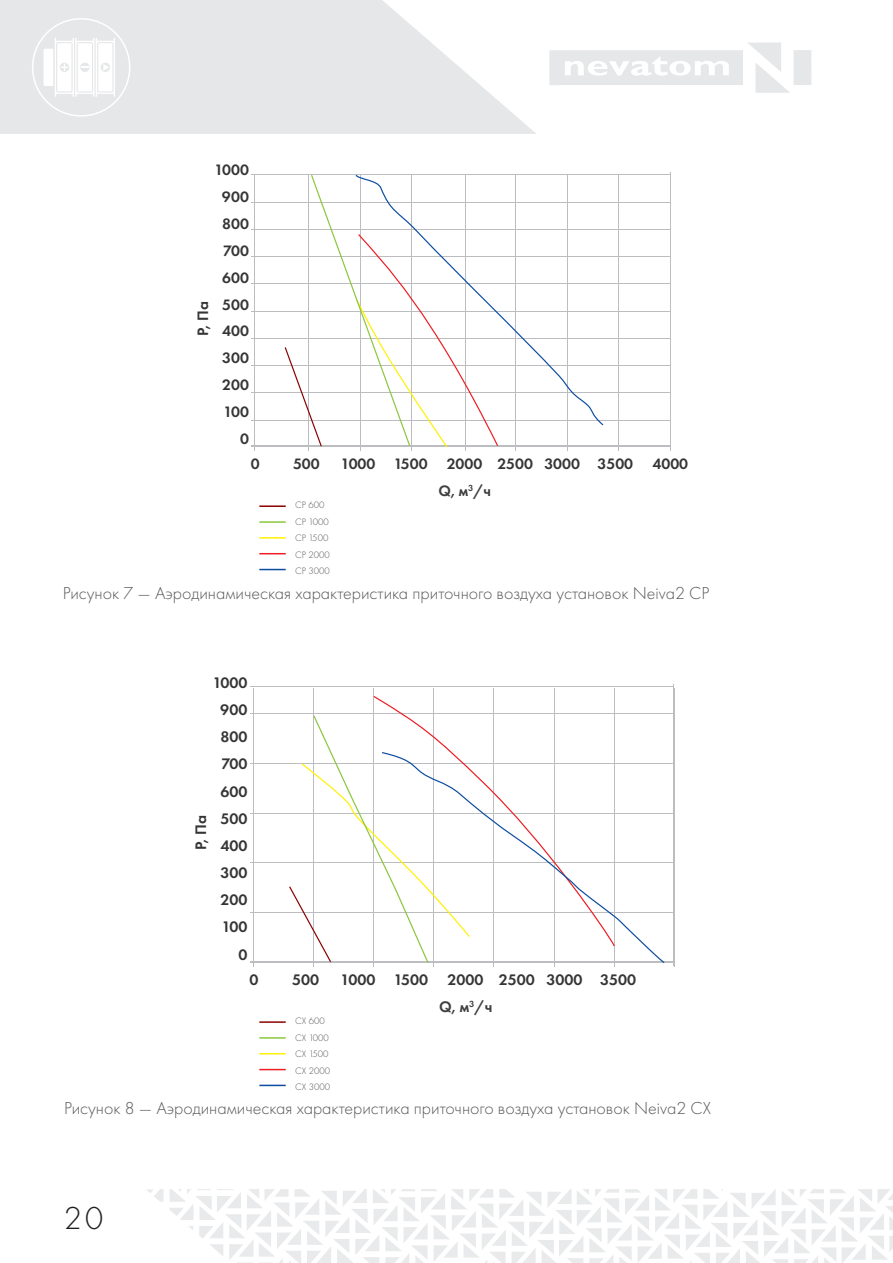
<style>
.page{position:relative;width:893px;height:1263px;background:#fff}
.page>*{position:absolute;margin:0;border:0;box-sizing:border-box;transform-origin:0 0}
.t1{font:300 33px "Futura PT";color:#231f20}
.t2{font:300 18px "Futura PT";color:#57585a}
.t3{font:600 15.9px/27.2px "Futura PT";color:#363536;text-align:right}
.t4{font:600 15.9px "Futura PT";color:#3e3e3f}
.t5{font:600 15.6px/26.8px "Futura PT";color:#363536;text-align:right}
.t6{font:600 15.6px "Futura PT";color:#3e3e3f}
.t7{font:300 9.75px "Futura PT";color:#57585a}
</style>
<div class="page">
<svg style="left:0;top:0;width:536px;height:134px;fill:#e6e7e9"></svg>
<div style="left:794px;top:50px;width:17px;height:35px;background:#e6e7e9"></div>
<svg style="left:549px;top:43px;width:241px;height:50px"></svg>
<div style="left:676px;top:64px;width:8px;height:9px;background:#e6e7e9;border-radius:50%"></div>
<div style="left:33px;top:19px;width:97px;height:97px;background:#e6e7e9;border-radius:50%"></div>
<div style="left:32px;top:18px;width:98px;height:99px;border:2px solid #fff;border-radius:50%"></div>
<svg style="left:44px;top:38px;width:71px;height:59px"></svg>
<svg style="left:147px;top:1189px;width:746px;height:74px"></svg>
<hr style="left:252px;top:420px;width:418px;height:1px;background:#bcbdc0">
<hr style="left:252px;top:393px;width:418px;height:1px;background:#bcbdc0">
<hr style="left:252px;top:365px;width:418px;height:1px;background:#bcbdc0">
<hr style="left:252px;top:338px;width:418px;height:1px;background:#bcbdc0">
<hr style="left:252px;top:311px;width:418px;height:1px;background:#bcbdc0">
<hr style="left:252px;top:284px;width:418px;height:1px;background:#bcbdc0">
<hr style="left:252px;top:256px;width:418px;height:1px;background:#bcbdc0">
<hr style="left:252px;top:229px;width:418px;height:1px;background:#bcbdc0">
<hr style="left:252px;top:202px;width:418px;height:1px;background:#bcbdc0">
<hr style="left:252px;top:175px;width:418px;height:1px;background:#bcbdc0">
<hr style="left:255px;top:175px;width:1px;height:276px;background:#bcbdc0">
<hr style="left:308px;top:175px;width:1px;height:276px;background:#bcbdc0">
<hr style="left:360px;top:175px;width:1px;height:276px;background:#bcbdc0">
<hr style="left:412px;top:175px;width:1px;height:276px;background:#bcbdc0">
<hr style="left:515px;top:175px;width:1px;height:276px;background:#bcbdc0">
<hr style="left:567px;top:175px;width:1px;height:276px;background:#bcbdc0">
<hr style="left:618px;top:175px;width:1px;height:276px;background:#bcbdc0">
<hr style="left:670px;top:172px;width:1px;height:279px;background:#bcbdc0">
<hr style="left:465px;top:175px;width:1px;height:276px;background:#bcbdc0">
<hr style="left:252px;top:446px;width:419px;height:1px;background:#bcbdc0">
<svg style="left:284px;top:174px;width:215px;height:274px"></svg>
<svg style="left:354px;top:174px;width:251px;height:253px"></svg>
<hr style="left:250px;top:912px;width:424px;height:1px;background:#bcbdc0">
<hr style="left:250px;top:862px;width:424px;height:1px;background:#bcbdc0">
<hr style="left:250px;top:813px;width:424px;height:1px;background:#bcbdc0">
<hr style="left:250px;top:763px;width:424px;height:1px;background:#bcbdc0">
<hr style="left:250px;top:714px;width:424px;height:1px;background:#bcbdc0">
<hr style="left:250px;top:687px;width:424px;height:1px;background:#bcbdc0">
<hr style="left:253px;top:688px;width:1px;height:278px;background:#bcbdc0">
<hr style="left:313px;top:688px;width:1px;height:278px;background:#bcbdc0">
<hr style="left:373px;top:688px;width:1px;height:278px;background:#bcbdc0">
<hr style="left:434px;top:688px;width:1px;height:278px;background:#bcbdc0">
<hr style="left:494px;top:688px;width:1px;height:278px;background:#bcbdc0">
<hr style="left:554px;top:688px;width:1px;height:278px;background:#bcbdc0">
<hr style="left:614px;top:688px;width:1px;height:278px;background:#bcbdc0">
<hr style="left:674px;top:684px;width:1px;height:282px;background:#bcbdc0">
<hr style="left:250px;top:961px;width:424px;height:1px;background:#bcbdc0">
<svg style="left:288px;top:714px;width:93px;height:249px"></svg>
<svg style="left:372px;top:695px;width:244px;height:253px"></svg>
<svg style="left:381px;top:751px;width:285px;height:213px"></svg>
<hr style="left:259px;top:505px;width:27px;height:2px;background:#8b0202">
<hr style="left:259px;top:1021px;width:27px;height:2px;background:#8b0202">
<hr style="left:259px;top:521px;width:27px;height:2px;background:#8bc63e">
<hr style="left:259px;top:1037px;width:27px;height:2px;background:#8bc63e">
<hr style="left:259px;top:537px;width:27px;height:2px;background:#fff101">
<svg style="left:259px;top:1053px;width:27px;height:1px"></svg>
<svg style="left:259px;top:553px;width:27px;height:1px"></svg>
<svg style="left:259px;top:1069px;width:27px;height:1px"></svg>
<svg style="left:259px;top:569px;width:27px;height:1px"></svg>
<svg style="left:259px;top:1085px;width:27px;height:1px"></svg>
<p class="t5" style="left:214px;top:156px;width:36px">1000<br>900<br>800<br>700<br>600<br>500<br>400<br>300<br>200<br>100<br>0</p>
<p class="t5" style="left:189px;top:336px;width:36px;rotate:-90deg">P, Па</p>
<p class="t5" style="left:251px;top:450px;width:10px">0</p>
<p class="t5" style="left:293px;top:450px;width:28px">500</p>
<p class="t5" style="left:341px;top:450px;width:349px">1000 1500 2000 2500 3000 3500 4000</p>
<p class="t7" style="left:295px;top:499px;width:31px">CP 600</p>
<p class="t7" style="left:295px;top:516px;width:35px">CP 1000</p>
<p class="t7" style="left:295px;top:532px;width:35px">CP 1500</p>
<p class="t7" style="left:295px;top:549px;width:36px">CP 2000</p>
<p class="t7" style="left:295px;top:565px;width:36px">CP 3000</p>
<p class="t6" style="left:438px;top:481px;width:54px">Q, м<sup>3</sup>/ч</p>
<p class="t2" style="left:63px;top:583px;width:648px">Рисунок 7 — Аэродинамическая характеристика приточного воздуха установок Neiva2 CР</p>
<p class="t3" style="left:213px;top:669px;width:36px">1000<br>900<br>800<br>700<br>600<br>500<br>400<br>300<br>200<br>100<br>0</p>
<p class="t3" style="left:187px;top:850px;width:36px;rotate:-90deg">P, Па</p>
<p class="t3" style="left:249px;top:966px;width:11px">0</p>
<p class="t3" style="left:292px;top:966px;width:29px">500</p>
<p class="t3" style="left:341px;top:966px;width:297px">1000 1500 2000 2500 3000 3500</p>
<p class="t7" style="left:295px;top:1015px;width:31px">CX 600</p>
<p class="t7" style="left:295px;top:1032px;width:35px">CX 1000</p>
<p class="t7" style="left:295px;top:1048px;width:35px">CX 1500</p>
<p class="t7" style="left:295px;top:1065px;width:36px">CX 2000</p>
<p class="t7" style="left:295px;top:1081px;width:36px">CX 3000</p>
<p class="t4" style="left:439px;top:997px;width:55px">Q, м<sup>3</sup>/ч</p>
<p class="t2" style="left:64px;top:1098px;width:648px">Рисунок 8 — Аэродинамическая характеристика приточного воздуха установок Neiva2 CX</p>
<h1 class="t1" style="left:64px;top:1199px;width:41px">20</h1>
</div>
